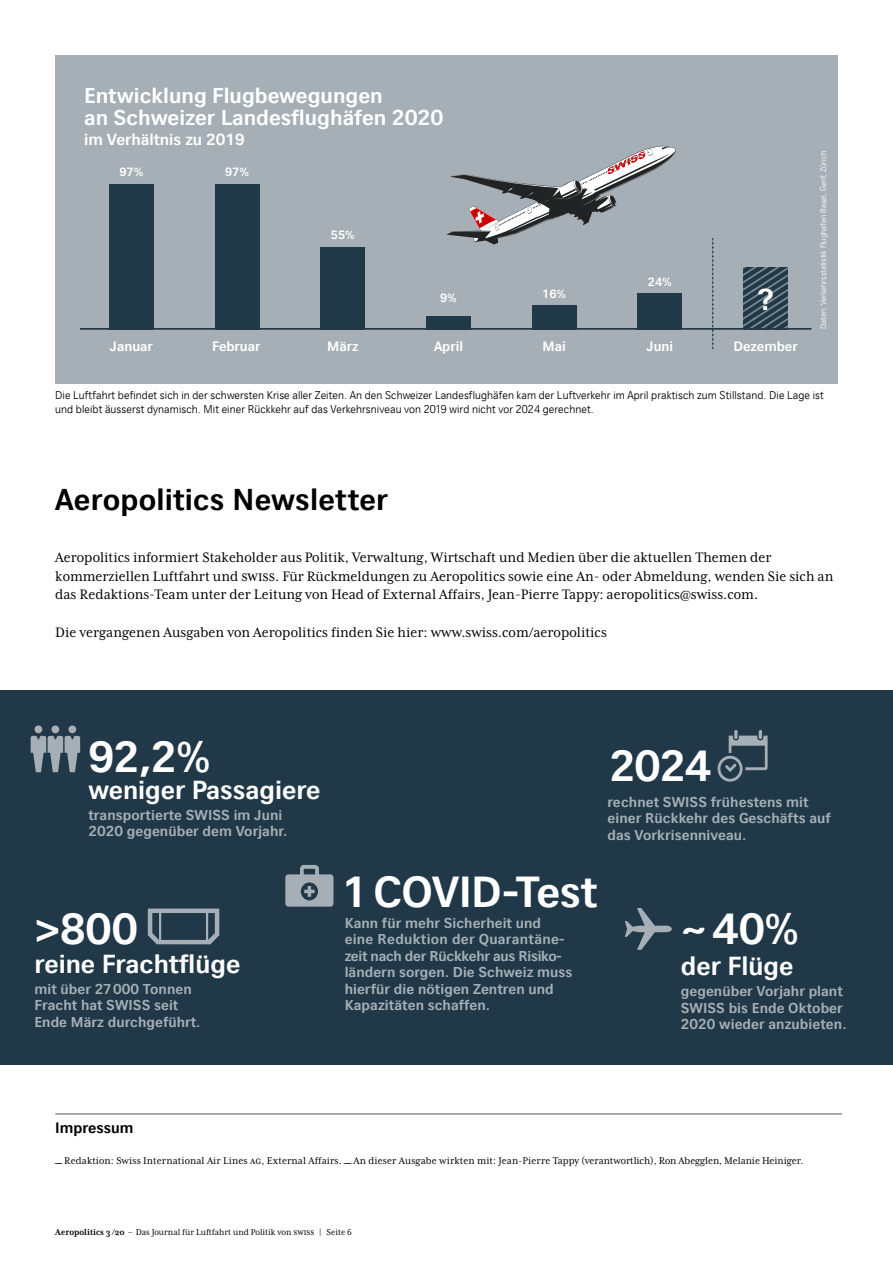
<style>
.page{position:relative;width:893px;height:1263px;background:#fff}
.page>*{position:absolute;margin:0;border:0;box-sizing:border-box;transform-origin:0 0}
.Facts_and_Figures_Nu{font:700 43.2px "CH Sans";letter-spacing:-.015em;color:#fff}
.t1{font:700 30.6px "CH Sans";color:#fff}
.Headline_gross{font:700 30px "CH Sans";letter-spacing:.005em;color:#000}
.Einf__Abs{font:700 25.95px "CH Sans";color:#fff}
.t2{font:700 21.45px/21.8px "CH Sans";color:#fff}
.t3{font:700 15.9px "CH Sans";color:#fff}
.Lauftext__Master{font:15.75px/18.8px "Mrs Eaves XL Serif Nar OT";color:#000}
.Grafik-_und_Tabellen{font:700 15px "CH Sans";color:#000}
.Facts_and_Figures_Te{font:700 14.25px/16.5px "CH Sans";letter-spacing:.005em;color:#a6afb6}
.t4{font:700 13.65px "CH Sans";color:#fff}
.t5{font:700 11.85px "CH Sans";color:#fff}
.Digital_Bildlegende{font:300 11.25px/13.5px "CH Sans";letter-spacing:.01em;color:#000}
.t6{font:11.25px "Mrs Eaves XL Serif Nar OT";letter-spacing:.01em;color:#000}
.Lauftext__Master-2{font:9.75px "Mrs Eaves XL Serif Nar OT";color:#000}
.t7{font:300 8.1px "CH Sans";color:#fff}
.s1{font-weight:700;font-size:16.8px}
.s2{font-weight:700}
</style>
<div class="page">
<hr style="left:55px;top:1114px;width:787px;height:1px;background:#575756">
<div style="left:0;top:690px;width:893px;height:375px;background:#203847"></div>
<svg style="left:625px;top:908px;width:47px;height:42px"></svg>
<svg style="left:148px;top:908px;width:71px;height:36px"></svg>
<div style="left:68px;top:725px;width:8px;height:8px;background:#a6afb6;border-radius:50%"></div>
<div style="left:35px;top:725px;width:7px;height:8px;background:#a6afb6;border-radius:50%"></div>
<div style="left:51px;top:725px;width:8px;height:8px;background:#a6afb6;border-radius:50%"></div>
<svg style="left:31px;top:736px;width:49px;height:36px"></svg>
<svg style="left:718px;top:730px;width:50px;height:52px"></svg>
<svg style="left:285px;top:865px;width:48px;height:42px"></svg>
<div style="left:55px;top:55px;width:783px;height:328px;background:#a6afb5"></div>
<svg style="left:446px;top:146px;width:230px;height:98px"></svg>
<div style="left:109px;top:184px;width:45px;height:145px;background:#203847"></div>
<div style="left:215px;top:184px;width:44px;height:145px;background:#203847"></div>
<div style="left:321px;top:247px;width:44px;height:82px;background:#203847"></div>
<div style="left:426px;top:316px;width:45px;height:13px;background:#203847"></div>
<div style="left:532px;top:305px;width:44px;height:24px;background:#203847"></div>
<div style="left:638px;top:293px;width:44px;height:36px;background:#203847"></div>
<svg style="left:743px;top:267px;width:45px;height:61px;fill:#203847"></svg>
<svg style="left:712px;top:239px;width:2px;height:110px"></svg>
<hr style="left:80px;top:328px;width:731px;height:2px;background:#203847">
<p class="t2" style="left:84px;top:84px;width:361px">Entwicklung Flugbewegungen<br>an Schweizer Landesflughäfen 2020</p>
<p class="t3" style="left:84px;top:129px;width:162px">im Verhältnis zu 2019</p>
<p class="t5" style="left:119px;top:164px;width:26px">97%</p>
<p class="t5" style="left:225px;top:164px;width:26px">97%</p>
<p class="t5" style="left:331px;top:228px;width:26px">55%</p>
<p class="t5" style="left:440px;top:290px;width:18px">9%</p>
<p class="t5" style="left:542px;top:286px;width:26px">16%</p>
<p class="t5" style="left:648px;top:275px;width:26px">24%</p>
<p class="t1" style="left:757px;top:280px;width:18px">?</p>
<p class="t4" style="left:110px;top:337px;width:44px">Januar</p>
<p class="t4" style="left:212px;top:337px;width:50px">Februar</p>
<p class="t4" style="left:327px;top:337px;width:33px">März</p>
<p class="t4" style="left:434px;top:337px;width:31px">April</p>
<p class="t4" style="left:543px;top:337px;width:25px">Mai</p>
<p class="t4" style="left:647px;top:337px;width:28px">Juni</p>
<p class="t4" style="left:733px;top:337px;width:66px">Dezember</p>
<p class="t7" style="left:818px;top:329px;width:180px;rotate:-90deg">Daten: Verkehrsstatistik Flughafen Basel, Genf, Zürich</p>
<p class="Digital_Bildlegende" style="left:55px;top:389px;width:770px">Die Luftfahrt befindet sich in der schwersten Krise aller Zeiten. An den Schweizer Landesflughäfen kam der Luftverkehr im April praktisch zum Stillstand. Die Lage ist und bleibt äusserst dynamisch. Mit einer Rückkehr auf das Verkehrsniveau von 2019 wird nicht vor 2024 gerechnet.</p>
<p class="Headline_gross" style="left:55px;top:481px;width:334px">Aeropolitics Newsletter</p>
<p class="Lauftext__Master" style="left:55px;top:548px;width:780px">Aeropolitics informiert Stakeholder aus Politik, Verwaltung, Wirtschaft und Medien über die aktuellen Themen der kommerziellen Luftfahrt und SWISS. Für Rückmeldungen zu Aeropolitics sowie eine An- oder Abmeldung, wenden Sie sich an das Redaktions-Team unter der Leitung von Head of External Affairs, Jean-Pierre Tappy: aeropolitics@swiss.com.</p>
<p class="Lauftext__Master" style="left:55px;top:623px;width:553px">Die vergangenen Ausgaben von Aeropolitics finden Sie hier: www.swiss.com/aeropolitics</p>
<p class="Facts_and_Figures_Nu" style="left:88px;top:729px;width:124px">92,2%</p>
<p class="Einf__Abs" style="left:88px;top:773px;width:234px">weniger Passagiere</p>
<p class="Facts_and_Figures_Te" style="left:88px;top:806px;width:201px">transportierte SWISS im Juni<br>2020 gegenüber dem Vorjahr.</p>
<p class="Facts_and_Figures_Nu" style="left:609px;top:739px;width:103px">2024</p>
<p class="Facts_and_Figures_Te" style="left:607px;top:793px;width:225px">rechnet SWISS frühestens mit einer Rückkehr des Geschäfts auf das Vorkrisenniveau.</p>
<p class="Facts_and_Figures_Nu" style="left:345px;top:864px;width:254px">1 COVID-Test</p>
<p class="Facts_and_Figures_Te" style="left:345px;top:915px;width:229px">Kann für mehr Sicherheit und eine Reduktion der Quarantäne&shy;zeit nach der Rückkehr aus Risiko&shy;ländern sorgen. Die Schweiz muss hierfür die nötigen Zentren und<br>Kapazitäten schaffen.</p>
<p class="Facts_and_Figures_Nu" style="left:35px;top:902px;width:105px">&gt;800</p>
<p class="Facts_and_Figures_Nu" style="left:681px;top:902px;width:120px">~40%</p>
<p class="Einf__Abs" style="left:35px;top:948px;width:207px">reine Frachtflüge</p>
<p class="Facts_and_Figures_Te" style="left:35px;top:981px;width:168px">mit über 27000 Tonnen<br>Fracht hat SWISS seit<br>Ende März durchgeführt.</p>
<p class="Einf__Abs" style="left:681px;top:950px;width:114px">der Flüge</p>
<p class="Facts_and_Figures_Te" style="left:681px;top:983px;width:167px">gegenüber Vorjahr plant<br>SWISS bis Ende Oktober<br>2020 wieder anzubieten.</p>
<p class="Grafik-_und_Tabellen" style="left:55px;top:1118px;width:80px">Impressum</p>
<p class="t6" style="left:55px;top:1155px;width:750px"><span class="s1">__</span> Redaktion: Swiss International Air Lines ag , External Affairs. <span class="s1">__</span> An dieser Ausgabe wirkten mit: Jean-Pierre Tappy (verantwortlich), Ron Abegglen, Melanie Heiniger.</p>
<p class="Lauftext__Master-2" style="left:55px;top:1227px;width:298px"><span class="s2">Aeropolitics 3/20</span> – Das Journal für Luftfahrt und Politik von SWISS | Seite 6</p>
</div>
